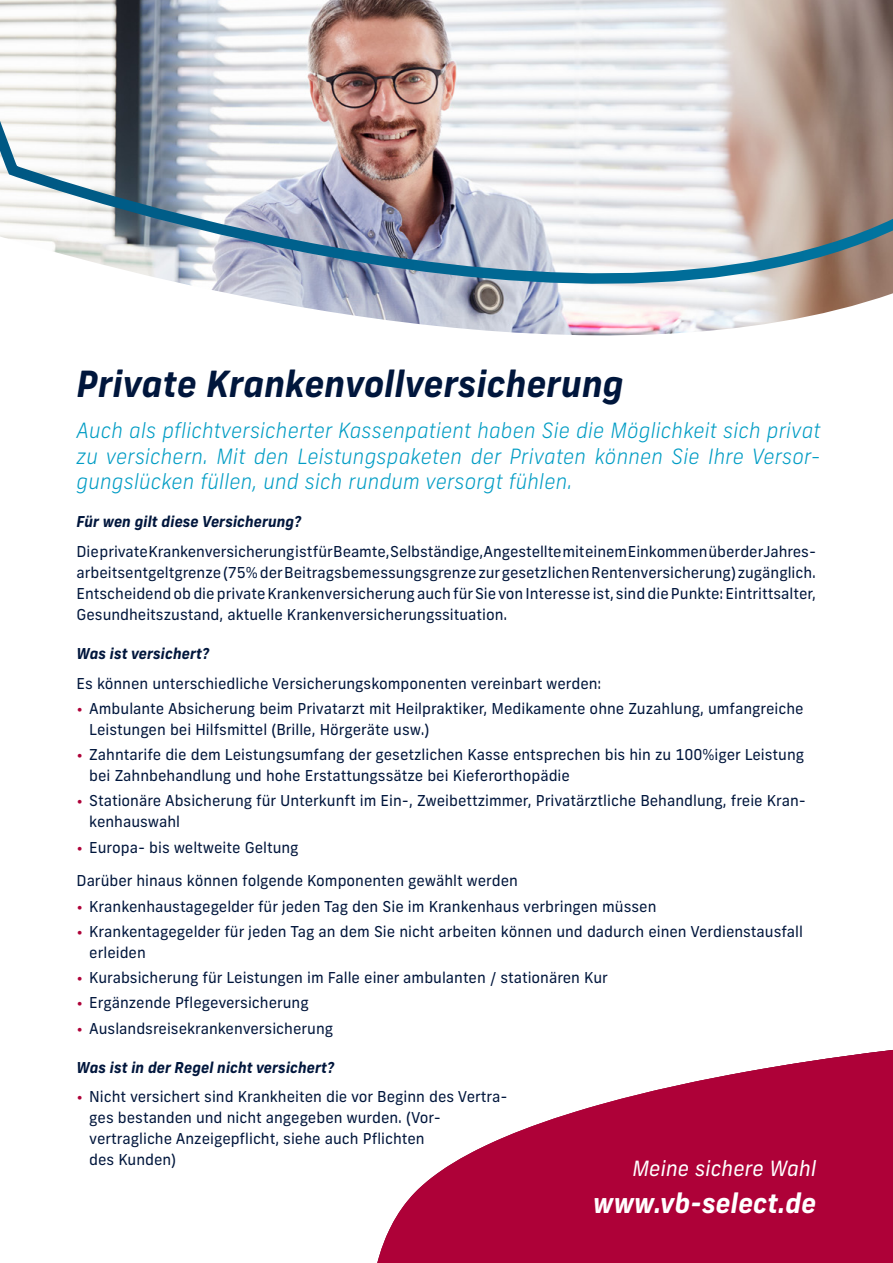
<style>
.page{position:relative;width:893px;height:1263px;background:#fff}
.page>*{position:absolute;margin:0;border:0;box-sizing:border-box;transform-origin:0 0}
.t1{font:italic 700 36px "Frank New";color:#00163c}
.t2{font:italic 700 27px "Frank New";color:#fff}
.t3{font:italic 300 21px/25.2px "Frank New";color:#009cc4;text-align:justify}
.t4{font:italic 21px "Frank New";color:#fff}
.t5{font:15px/21px "Frank New";color:#00163c}
.t6{font:italic 700 15px "Frank New";color:#00163c}
.s1{color:#ae0138}
</style>
<div class="page">
<svg style="left:377px;top:1050px;width:516px;height:213px;fill:#ae0138"></svg>
<img style="left:0;top:0;width:893px;height:336px">
<h1 class="t1" style="left:77px;top:360px;width:549px">Private Krankenvollversicherung</h1>
<h3 class="t3" style="left:77px;top:418px;width:746px">Auch als pflichtversicherter Kassenpatient haben Sie die Möglichkeit sich privat zu versichern. Mit den Leistungspaketen der Privaten können Sie Ihre Versor&shy;gungslücken füllen, und sich rundum versorgt fühlen.</h3>
<p class="t6" style="left:77px;top:512px;width:226px">Für wen gilt diese Versicherung?</p>
<p class="t5" style="left:77px;top:541px;width:741px;text-align:justify">Die private Krankenversicherung ist für Beamte, Selbständige, Angestellte mit einem Einkommen über der Jahres&shy;arbeitsentgeltgrenze (75% der Beitragsbemessungsgrenze zur gesetzlichen Rentenversicherung) zugänglich.<br>Entscheidend ob die private Krankenversicherung auch für Sie von Interesse ist, sind die Punkte: Eintrittsalter, Gesundheitszustand, aktuelle Krankenversicherungssituation.</p>
<p class="t6" style="left:77px;top:644px;width:134px">Was ist versichert?</p>
<p class="t5" style="left:77px;top:672px;width:526px">Es können unterschiedliche Versicherungskomponenten vereinbart werden:</p>
<p class="t5" style="left:89px;top:698px;width:716px;text-indent:-13px"><span class="s1">•</span> Ambulante Absicherung beim Privatarzt mit Heilpraktiker, Medikamente ohne Zuzahlung, umfangreiche<br>Leistungen bei Hilfsmittel (Brille, Hörgeräte usw.)</p>
<p class="t5" style="left:89px;top:744px;width:716px;text-indent:-13px"><span class="s1">•</span> Zahntarife die dem Leistungsumfang der gesetzlichen Kasse entsprechen bis hin zu 100%iger Leistung bei Zahnbehandlung und hohe Erstattungssätze bei Kieferorthopädie</p>
<p class="t5" style="left:89px;top:790px;width:718px;text-indent:-13px"><span class="s1">•</span> Stationäre Absicherung für Unterkunft im Ein-, Zweibettzimmer, Privatärztliche Behandlung, freie Kran&shy;kenhauswahl</p>
<p class="t5" style="left:77px;top:836px;width:224px"><span class="s1">•</span> Europa- bis weltweite Geltung</p>
<p class="t5" style="left:77px;top:870px;width:443px">Darüber hinaus können folgende Komponenten gewählt werden</p>
<p class="t5" style="left:77px;top:895px;width:581px"><span class="s1">•</span> Krankenhaustagegelder für jeden Tag den Sie im Krankenhaus verbringen müssen</p>
<p class="t5" style="left:89px;top:921px;width:715px;text-indent:-13px"><span class="s1">•</span> Krankentagegelder für jeden Tag an dem Sie nicht arbeiten können und dadurch einen Verdienstausfall erleiden</p>
<p class="t5" style="left:77px;top:967px;width:533px"><span class="s1">•</span> Kurabsicherung für Leistungen im Falle einer ambulanten / stationären Kur</p>
<p class="t5" style="left:77px;top:992px;width:234px"><span class="s1">•</span> Ergänzende Pflegeversicherung</p>
<p class="t5" style="left:77px;top:1017px;width:258px"><span class="s1">•</span> Auslandsreisekrankenversicherung</p>
<p class="t6" style="left:77px;top:1057px;width:259px">Was ist in der Regel nicht versichert?</p>
<p class="t5" style="left:89px;top:1086px;width:420px;text-indent:-13px"><span class="s1">•</span> Nicht versichert sind Krankheiten die vor Beginn des Vertra&shy;ges bestanden und nicht angegeben wurden. (Vor&shy;vertragliche Anzeigepflicht, siehe auch Pflichten<br>des Kunden)</p>
<h3 class="t4" style="left:632px;top:1155px;width:186px">Meine sichere Wahl</h3>
<h2 class="t2" style="left:593px;top:1185px;width:225px">www.vb-select.de</h2>
</div>
